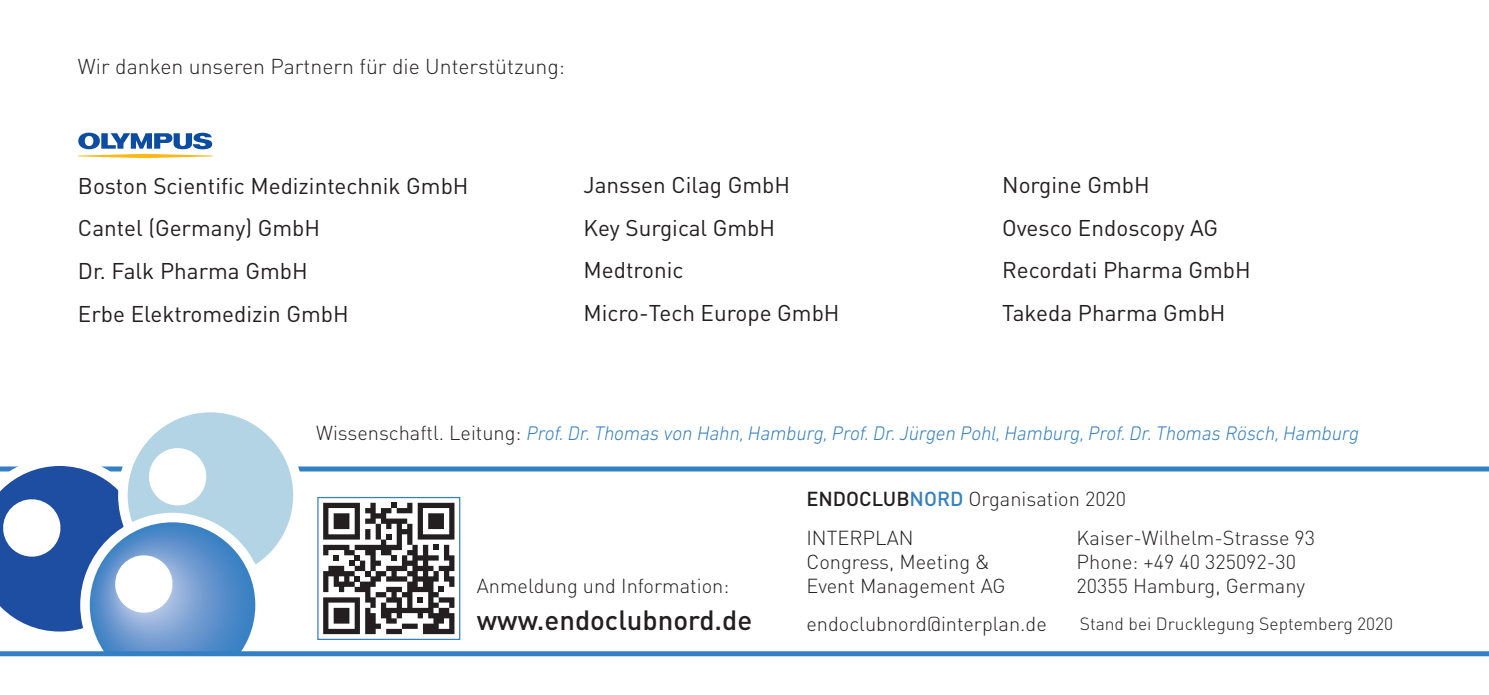
<style>
.page{position:relative;width:1489px;height:695px;background:#fff}
.page>*{position:absolute;margin:0;border:0;box-sizing:border-box;transform-origin:0 0}
.t1{font:500 27.5px "DIN";color:#231f20}
.t2{font:22.5px/42.5px "DIN";color:#231f20}
.t3{font:300 21.25px "DIN";color:#231f20}
.t4{font:300 20px/38.2px "DIN";color:#231f20}
.t5{font:italic 300 20px "DIN Next LT Pro";letter-spacing:-.005em;color:#3380c3}
.t6{font:300 17.5px "DIN";color:#231f20}
.s1{font-family:"DIN";font-style:normal;color:#231f20}
.s2{font-weight:500}
.s3{font-weight:500;color:#3380c3}
</style>
<div class="page">
<svg style="left:78px;top:133px;width:135px;height:25px"></svg>
<svg style="left:323px;top:502px;width:131px;height:132px"></svg>
<div style="left:317px;top:497px;width:143px;height:143px;border:1px solid #3380c3"></div>
<div style="left:0;top:466px;width:1488px;height:5px;background:#3380c3"></div>
<svg style="left:0;top:412px;width:303px;height:239px"></svg>
<div style="left:0;top:651px;width:1488px;height:5px;background:#3380c3"></div>
<p class="t3" style="left:78px;top:53px;width:488px">Wir danken unseren Partnern für die Unterstützung:</p>
<p class="t2" style="left:78px;top:164px;width:392px">Boston Scientific Medizintechnik GmbH<br>Cantel (Germany) GmbH<br>Dr. Falk Pharma GmbH<br>Erbe Elektromedizin GmbH</p>
<p class="t2" style="left:583px;top:163px;width:257px">Janssen Cilag GmbH<br>Key Surgical GmbH<br>Medtronic<br>Micro-Tech Europe GmbH</p>
<p class="t2" style="left:1002px;top:163px;width:250px">Norgine GmbH<br>Ovesco Endoscopy AG<br>Recordati Pharma GmbH<br>Takeda Pharma GmbH</p>
<p class="t5" style="left:316px;top:421px;width:1044px"><span class="s1">Wissenschaftl. Leitung:</span> Prof. Dr. Thomas von Hahn, Hamburg, Prof. Dr. Jürgen Pohl, Hamburg, Prof. Dr. Thomas Rösch, Hamburg</p>
<p class="t4" style="left:477px;top:566px;width:254px">Anmeldung und Information:</p>
<p class="t4" style="left:806px;top:479px;width:321px"><span class="s2">ENDOCLUB</span><span class="s3">NORD</span> Organisation 2020<br>INTERPLAN</p>
<p class="t4" style="left:1076px;top:518px;width:240px">Kaiser-Wilhelm-Strasse 93</p>
<p class="t4" style="left:806px;top:542px;width:185px">Congress, Meeting &amp;</p>
<p class="t4" style="left:1076px;top:542px;width:221px">Phone: +49 40 325092-30</p>
<p class="t4" style="left:806px;top:566px;width:201px">Event Management AG</p>
<p class="t4" style="left:1076px;top:566px;width:230px">20355 Hamburg, Germany</p>
<p class="t1" style="left:477px;top:603px;width:277px">www.endoclubnord.de</p>
<p class="t4" style="left:806px;top:604px;width:242px">endoclubnord@interplan.de</p>
<p class="t6" style="left:1079px;top:613px;width:315px">Stand bei Drucklegung Septemberg 2020</p>
</div>
